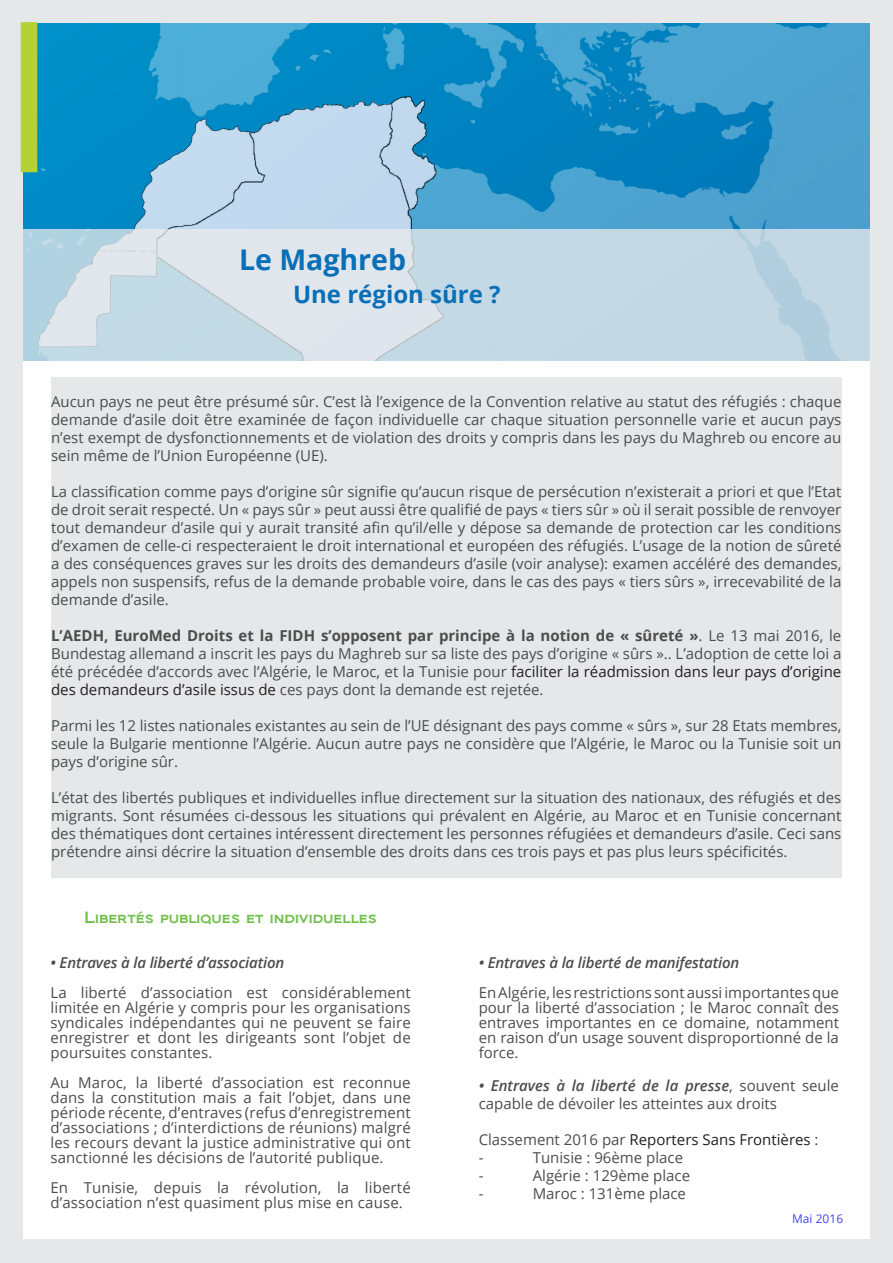
<style>
.page{position:relative;width:893px;height:1263px;background:#fff}
.page>*{position:absolute;margin:0;border:0;box-sizing:border-box;transform-origin:0 0}
.Country_name{font:700 28.5px "Open Sans";color:#096fb7}
.Sub_title{font:700 24px "Open Sans";color:#096fb7}
.t1{font:15px/18px "Open Sans";color:#4c4c4c;text-align:justify}
.t2{font:italic 600 15px "Open Sans";letter-spacing:-.01em;color:#4c4c4c}
.t3{font:15px "Open Sans";color:#231f20}
.t4{font:15px "Biondi";color:#70bf4c}
.t5{font:12px "Open Sans";color:#4646f5}
.s1{font-weight:700}
.s2{color:#231f20}
.s3{font-weight:600;font-style:italic}
.s4{color:#4c4c4c}
</style>
<div class="page">
<img style="left:22px;top:22px;width:847px;height:207px">
<div style="left:2px;top:0;width:891px;height:22px;background:#e6e7e8"></div>
<div style="left:2px;top:1239px;width:891px;height:24px;background:#e6e7e8"></div>
<div style="left:0;top:1px;width:22px;height:1262px;background:#e6e7e8"></div>
<div style="left:870px;top:1px;width:22px;height:1262px;background:#e6e7e8"></div>
<div style="left:21px;top:22px;width:16px;height:150px;background:#b3d234"></div>
<svg style="left:22px;top:229px;width:848px;height:132px;background:#c9dbe5"></svg>
<div style="left:51px;top:377px;width:790px;height:501px;background:#e6e7e8"></div>
<p class="Country_name" style="left:239px;top:240px;width:169px">Le Maghreb</p>
<p class="Sub_title" style="left:293px;top:277px;width:209px">Une région sûre ?</p>
<p class="t1" style="left:51px;top:392px;width:792px">Aucun pays ne peut être présumé sûr. C’est là l’exigence de la Convention relative au statut des réfugiés : chaque demande d’asile doit être examinée de façon individuelle car chaque situation personnelle varie et aucun pays n’est exempt de dysfonctionnements et de violation des droits y compris dans les pays du Maghreb ou encore au sein même de l’Union Européenne (UE).</p>
<p class="t1" style="left:51px;top:482px;width:792px">La classification comme pays d’origine sûr signifie qu’aucun risque de persécution n’existerait a priori et que l’Etat de droit serait respecté. Un « pays sûr » peut aussi être qualifié de pays « tiers sûr » où il serait possible de renvoyer tout demandeur d’asile qui y aurait transité afin qu’il/elle y dépose sa demande de protection car les conditions d’examen de celle-ci respecteraient le droit international et européen des réfugiés. L’usage de la notion de sûreté a des conséquences graves sur les droits des demandeurs d’asile (voir analyse): examen accéléré des demandes, appels non suspensifs, refus de la demande probable voire, dans le cas des pays « tiers sûrs », irrecevabilité de la demande d’asile.</p>
<p class="t1" style="left:51px;top:626px;width:792px"><span class="s1">L’AEDH, EuroMed Droits et la FIDH s’opposent par principe à la notion de « sûreté »</span>. Le 13 mai 2016, le Bundestag allemand a inscrit les pays du Maghreb sur sa liste des pays d’origine « sûrs ».. L’adoption de cette loi a été précédée d’accords avec l’Algérie, le Maroc, et la Tunisie pour <span class="s2">faciliter la réadmission dans leur pays d’origine des demandeurs d’asile issus de</span> ces pays dont la demande est rejetée.</p>
<p class="t1" style="left:51px;top:716px;width:792px">Parmi les 12 listes nationales existantes au sein de l’UE désignant des pays comme « sûrs », sur 28 Etats membres, seule la Bulgarie mentionne l’Algérie. Aucun autre pays ne considère que l’Algérie, le Maroc ou la Tunisie soit un pays d’origine sûr.</p>
<p class="t1" style="left:51px;top:788px;width:792px">L’état des libertés publiques et individuelles influe directement sur la situation des nationaux, des réfugiés et des migrants. Sont résumées ci-dessous les situations qui prévalent en Algérie, au Maroc et en Tunisie concernant des thématiques dont certaines intéressent directement les personnes réfugiées et demandeurs d’asile. Ceci sans prétendre ainsi décrire la situation d’ensemble des droits dans ces trois pays et pas plus leurs spécificités.</p>
<p class="t4" style="left:84px;top:908px;width:294px">Libertés publiques et individuelles</p>
<p class="t2" style="left:50px;top:952px;width:235px">• Entraves à la liberté d’association</p>
<p class="t1" style="left:50px;top:984px;width:362px;line-height:15px">La liberté d’association est considérablement limitée en Algérie y compris pour les organisations syndicales indépendantes qui ne peuvent se faire enregistrer et dont les dirigeants sont l’objet de poursuites constantes.</p>
<p class="t1" style="left:50px;top:1074px;width:362px;line-height:15px">Au Maroc, la liberté d’association est reconnue dans la constitution mais a fait l’objet, dans une période récente, d’entraves (refus d’enregistrement d’associations ; d’interdictions de réunions) malgré les recours devant la justice administrative qui ont sanctionné les décisions de l’autorité publique.</p>
<p class="t1" style="left:50px;top:1179px;width:362px;line-height:15px">En Tunisie, depuis la révolution, la liberté d’association n’est quasiment plus mise en cause.</p>
<p class="t2" style="left:479px;top:952px;width:262px">• Entraves à la liberté de manifestation</p>
<p class="t1" style="left:479px;top:984px;width:362px;line-height:15px">En Algérie, les restrictions sont aussi importantes que pour la liberté d’association ; le Maroc connaît des entraves importantes en ce domaine, notamment en raison d’un usage souvent disproportionné de la force.</p>
<p class="t1" style="left:479px;top:1076px;width:362px"><span class="s3">• Entraves à la liberté de la presse</span>, souvent seule capable de dévoiler les atteintes aux droits</p>
<p class="t3" style="left:479px;top:1129px;width:341px"><span class="s4">Classement 2016 par</span> Reporters Sans Frontières <span class="s4">:</span></p>
<p class="t1" style="left:479px;top:1148px;width:6px">-</p>
<p class="t1" style="left:533px;top:1148px;width:152px">Tunisie : 96ème place</p>
<p class="t1" style="left:479px;top:1166px;width:6px">-</p>
<p class="t1" style="left:533px;top:1166px;width:159px">Algérie : 129ème place</p>
<p class="t1" style="left:479px;top:1184px;width:6px">-</p>
<p class="t1" style="left:533px;top:1184px;width:155px">Maroc : 131ème place</p>
<p class="t5" style="left:792px;top:1210px;width:53px">Mai 2016</p>
</div>
